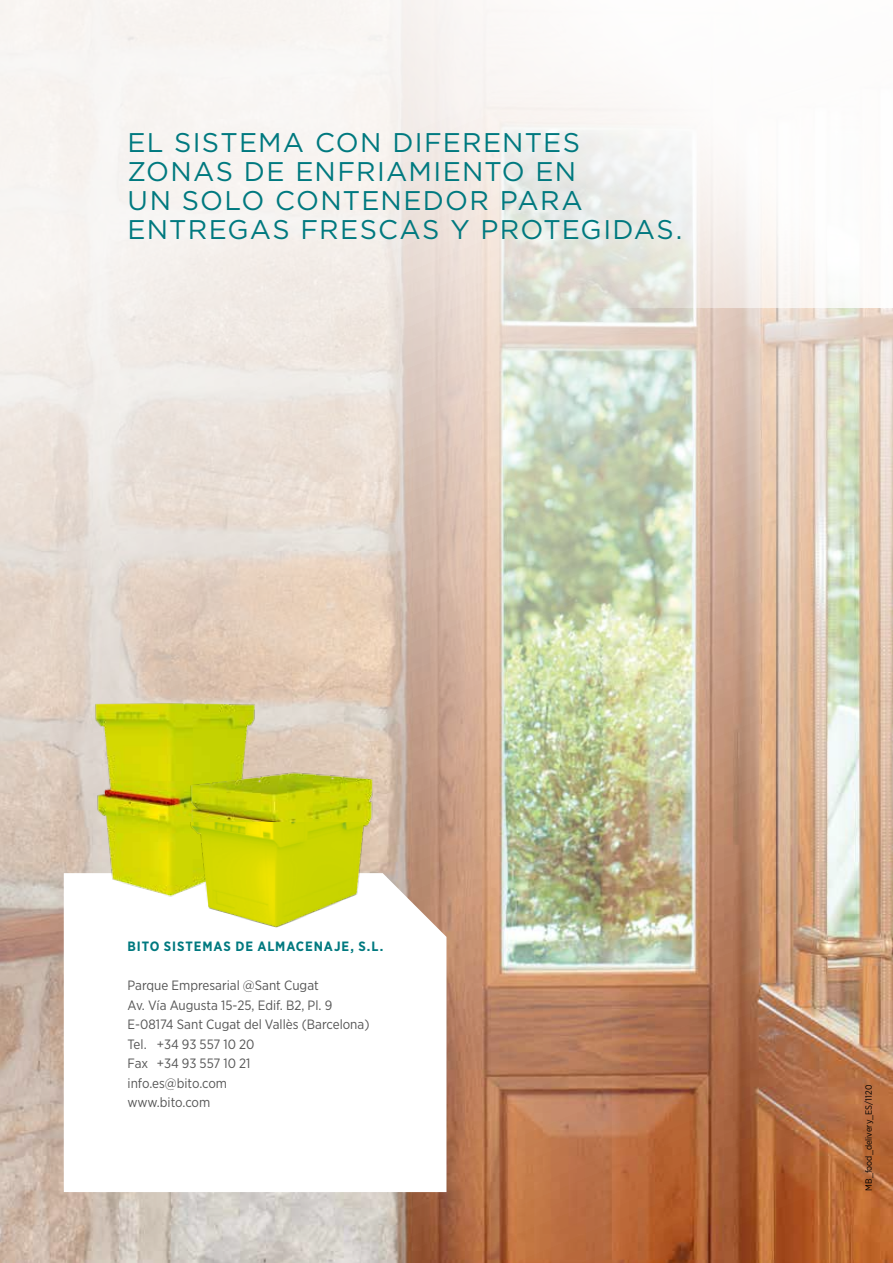
<style>
.page{position:relative;width:893px;height:1263px;background:#fff}
.page>*{position:absolute;margin:0;border:0;box-sizing:border-box;transform-origin:0 0}
.t1{font:27px/29.2px "Gotham";letter-spacing:.045em;color:#00797f}
.t2{font:13.5px/19.5px "Gotham Narrow";color:#565656}
.t3{font:700 13.5px "Gotham Narrow";letter-spacing:.065em;color:#00797f}
.t4{font:9px "Gotham Narrow";color:#000}
</style>
<div class="page">
<img style="left:0;top:308px;width:893px;height:955px">
<svg style="left:0;top:0;width:862px;height:308px;fill:#f7f4f1"></svg>
<svg style="left:64px;top:873px;width:382px;height:319px"></svg>
<img style="left:55px;top:678px;width:85px;height:241px">
<img style="left:140px;top:672px;width:282px;height:150px">
<img style="left:140px;top:822px;width:282px;height:132px">
<h1 class="t1" style="left:128px;top:127px;width:556px">EL SISTEMA CON DIFERENTES<br>ZONAS DE ENFRIAMIENTO EN<br>UN SOLO CONTENEDOR PARA<br>ENTREGAS FRESCAS Y PROTEGIDAS.</h1>
<p class="t3" style="left:128px;top:938px;width:257px">BITO SISTEMAS DE ALMACENAJE, S.L.</p>
<p class="t2" style="left:128px;top:975px;width:243px">Parque Empresarial @Sant Cugat<br>Av. Vía Augusta 15-25, Edif. B2, Pl. 9<br>E-08174 Sant Cugat del Vallès (Barcelona)<br>Tel. +34 93 557 10 20<br>Fax +34 93 557 10 21<br>info.es@bito.com<br>www.bito.com</p>
<p class="t4" style="left:863px;top:1191px;width:107px;rotate:-90deg">MB_food_delivery_ES/1120</p>
</div>
